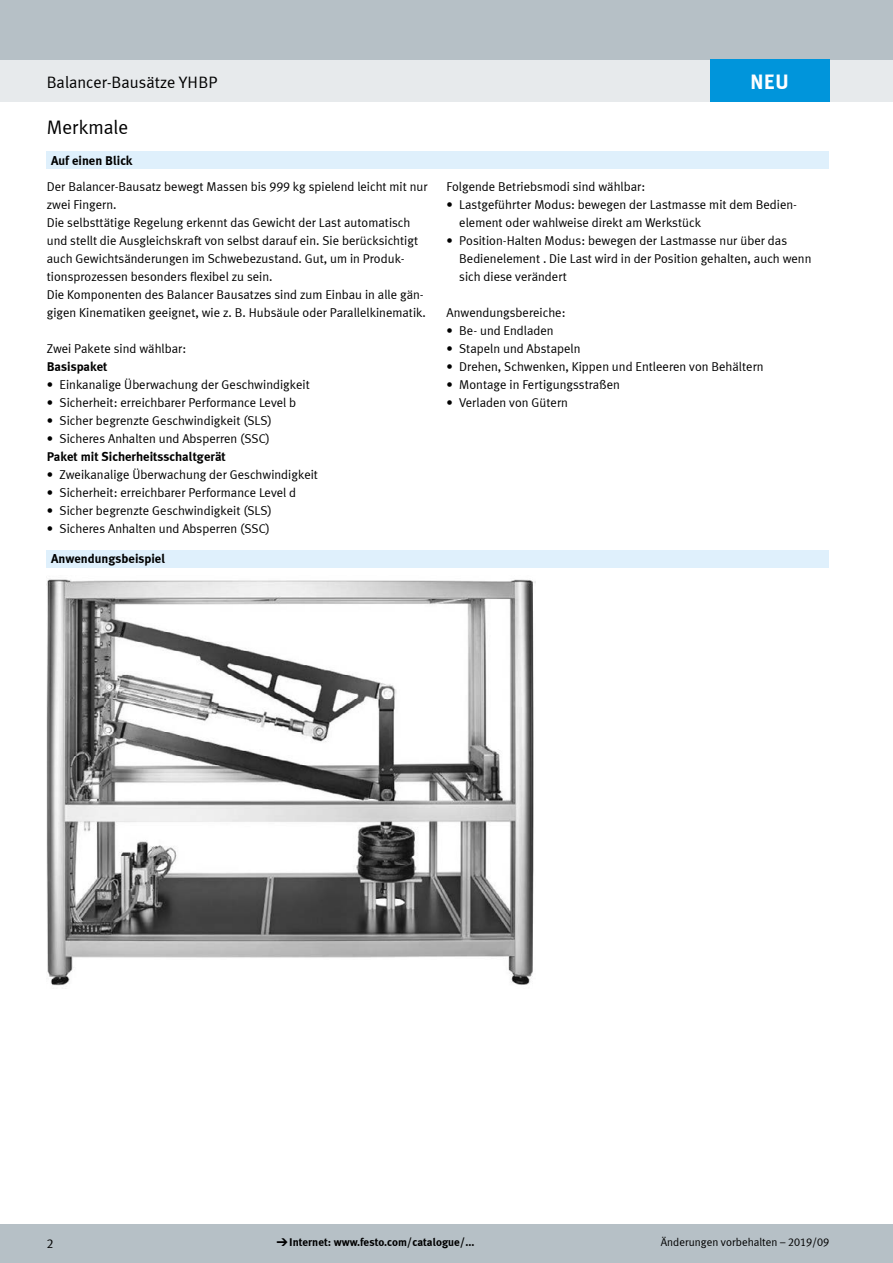
<style>
.page{position:relative;width:893px;height:1263px;background:#fff}
.page>*{position:absolute;margin:0;border:0;box-sizing:border-box;transform-origin:0 0}
.FES_box_title{font:700 21px "Meta Plus LF";color:#fff}
.FES_title_section{font:19.5px "Meta Plus LF";color:#000}
.FES_title_family{font:16.5px "Meta Plus LF";color:#000}
.FES_regular{font:12.75px/18px "Meta Plus LF";color:#000}
.FES_head_accessories{font:700 12.75px "Meta Plus LF";color:#000}
.FES_head_1_text{font:700 12.75px "Meta Plus LF";color:#000}
.t1{font:700 11.25px "Meta Plus LF";color:#000}
.t2{font:11.25px "Meta Plus LF";color:#000}
.s1{font-family:"Meto Pict 182";font-weight:400}
</style>
<div class="page">
<div style="left:0;top:1225px;width:893px;height:38px;background:#b6c0c6"></div>
<div style="left:0;top:60px;width:893px;height:42px;background:#e7eaec"></div>
<div style="left:0;top:0;width:893px;height:60px;background:#b6c0c6"></div>
<div style="left:47px;top:151px;width:782px;height:18px;background:#dff0fc"></div>
<div style="left:47px;top:550px;width:782px;height:18px;background:#dff0fc"></div>
<img style="left:47px;top:579px;width:489px;height:407px">
<div style="left:710px;top:60px;width:119px;height:42px;background:#0095db"></div>
<p class="FES_title_family" style="left:47px;top:73px;width:172px">Balancer-Bausätze YHBP</p>
<p class="FES_title_section" style="left:47px;top:116px;width:83px">Merkmale</p>
<p class="FES_head_1_text" style="left:51px;top:152px;width:83px">Auf einen Blick</p>
<p class="FES_regular" style="left:47px;top:177px;width:382px">Der Balancer-Bausatz bewegt Massen bis 999 kg spielend leicht mit nur zwei Fingern.</p>
<p class="FES_regular" style="left:47px;top:213px;width:373px">Die selbsttätige Regelung erkennt das Gewicht der Last automatisch und stellt die Ausgleichskraft von selbst darauf ein. Sie berücksichtigt auch Gewichtsänderungen im Schwebezustand. Gut, um in Produk&shy;tionsprozessen besonders flexibel zu sein.</p>
<p class="FES_regular" style="left:47px;top:285px;width:381px">Die Komponenten des Balancer Bausatzes sind zum Einbau in alle gän&shy;gigen Kinematiken geeignet, wie z. B. Hubsäule oder Parallelkinematik.</p>
<p class="FES_regular" style="left:47px;top:339px;width:141px">Zwei Pakete sind wählbar:</p>
<p class="FES_head_accessories" style="left:47px;top:359px;width:62px">Basispaket</p>
<p class="FES_regular" style="left:47px;top:375px;width:265px">• Einkanalige Überwachung der Geschwindigkeit</p>
<p class="FES_regular" style="left:47px;top:393px;width:251px">• Sicherheit: erreichbarer Performance Level b</p>
<p class="FES_regular" style="left:47px;top:411px;width:226px">• Sicher begrenzte Geschwindigkeit (SLS)</p>
<p class="FES_regular" style="left:47px;top:429px;width:225px">• Sicheres Anhalten und Absperren (SSC)</p>
<p class="FES_head_accessories" style="left:47px;top:449px;width:181px">Paket mit Sicherheitsschaltgerät</p>
<p class="FES_regular" style="left:47px;top:465px;width:273px">• Zweikanalige Überwachung der Geschwindigkeit</p>
<p class="FES_regular" style="left:47px;top:483px;width:251px">• Sicherheit: erreichbarer Performance Level d</p>
<p class="FES_regular" style="left:47px;top:501px;width:226px">• Sicher begrenzte Geschwindigkeit (SLS)</p>
<p class="FES_regular" style="left:47px;top:519px;width:225px">• Sicheres Anhalten und Absperren (SSC)</p>
<p class="FES_head_1_text" style="left:51px;top:551px;width:116px">Anwendungsbeispiel</p>
<p class="FES_box_title" style="left:750px;top:68px;width:40px">NEU</p>
<p class="FES_regular" style="left:446px;top:177px;width:200px">Folgende Betriebsmodi sind wählbar:</p>
<p class="FES_regular" style="left:459px;top:195px;width:338px;text-indent:-13px">• Lastgeführter Modus: bewegen der Lastmasse mit dem Bedien&shy;element oder wahlweise direkt am Werkstück</p>
<p class="FES_regular" style="left:459px;top:231px;width:354px;text-indent:-13px">• Position-Halten Modus: bewegen der Lastmasse nur über das<br>Bedienelement . Die Last wird in der Position gehalten, auch wenn sich diese verändert</p>
<p class="FES_regular" style="left:446px;top:303px;width:121px">Anwendungsbereiche:</p>
<p class="FES_regular" style="left:446px;top:321px;width:109px">• Be- und Endladen</p>
<p class="FES_regular" style="left:446px;top:339px;width:136px">• Stapeln und Abstapeln</p>
<p class="FES_regular" style="left:446px;top:357px;width:319px">• Drehen, Schwenken, Kippen und Entleeren von Behältern</p>
<p class="FES_regular" style="left:446px;top:375px;width:175px">• Montage in Fertigungsstraßen</p>
<p class="FES_regular" style="left:446px;top:393px;width:123px">• Verladen von Gütern</p>
<p class="FES_regular" style="left:47px;top:1234px;width:8px">2</p>
<p class="t1" style="left:276px;top:1235px;width:199px"><span class="s1">d</span>Internet: www.festo.com/catalogue/...</p>
<p class="t2" style="left:661px;top:1236px;width:170px">Änderungen vorbehalten – 2019/09</p>
</div>
